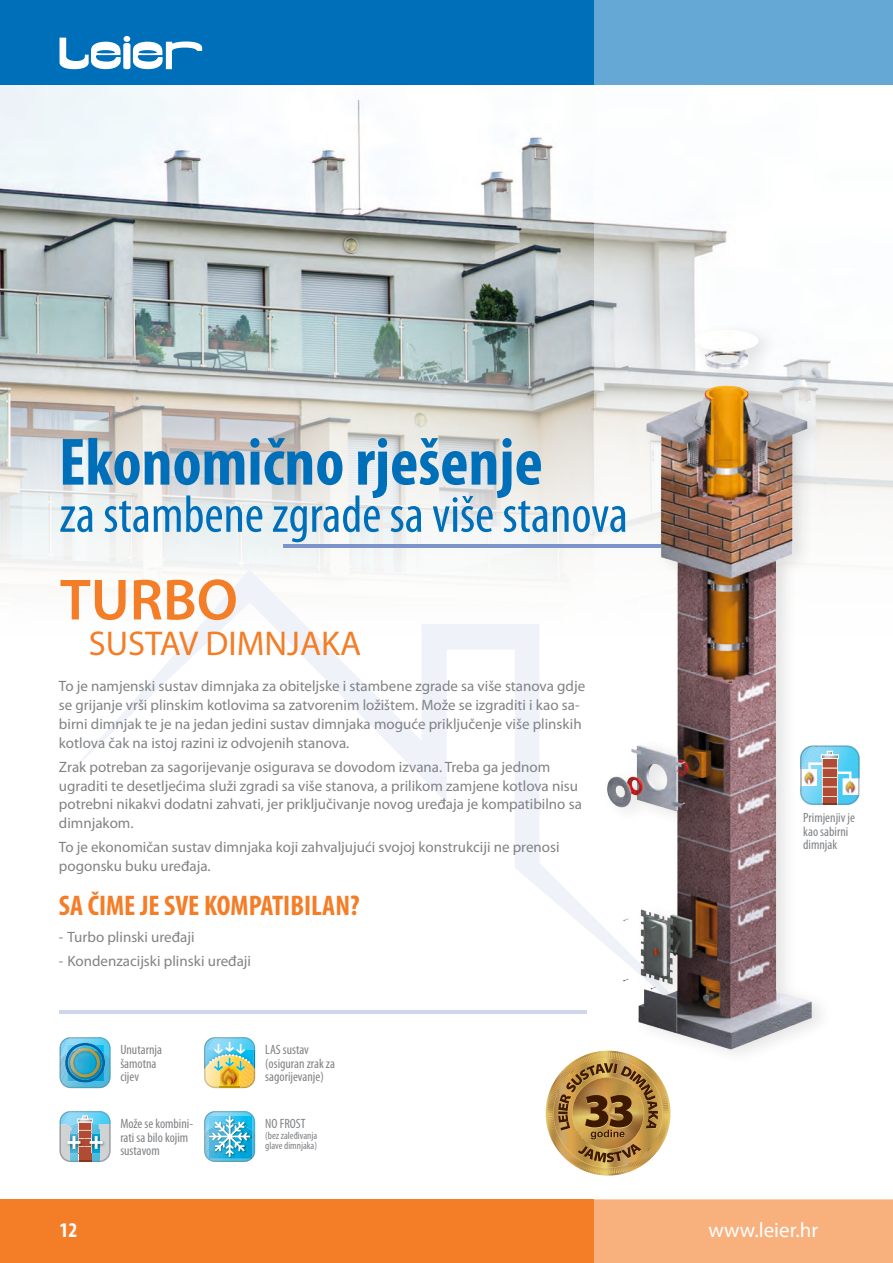
<style>
.page{position:relative;width:893px;height:1263px;background:#fff}
.page>*{position:absolute;margin:0;border:0;box-sizing:border-box;transform-origin:0 0}
.t1{font:700 condensed 67.5px "Myriad Pro";color:#006fba}
.t2{font:600 58.5px "Myriad Pro";color:#f47d27}
.t3{font:condensed 52.5px "Myriad Pro";color:#006fba}
.t4{font:34.5px "Myriad Pro";color:#f47d27}
.t5{font:700 condensed 28.5px "Myriad Pro";color:#f47d27}
.t6{font:21px "Myriad Pro";color:#fff}
.t7{font:700 condensed 21px "Myriad Pro";color:#fff}
.t8{font:15px/18.8px "Myriad Pro";color:#808285}
.t9{font:condensed 13.5px/13.5px "Myriad Pro";color:#808285}
.t10{font:condensed 10.5px/10.5px "Myriad Pro";color:#808285}
</style>
<div class="page">
<div style="left:0;top:1199px;width:893px;height:64px;background:#f47d27"></div>
<div style="left:0;top:0;width:893px;height:85px;background:#006fba"></div>
<svg style="left:60px;top:36px;width:142px;height:33px"></svg>
<div style="left:595px;top:0;width:298px;height:85px;background:#65a8d5"></div>
<div style="left:595px;top:1199px;width:298px;height:64px;background:#f8b07c"></div>
<img style="left:0;top:85px;width:554px;height:130px">
<img style="left:0;top:215px;width:595px;height:356px">
<hr style="left:60px;top:1010px;width:527px;height:3px;background:#cfd5eb">
<svg style="left:60px;top:1111px;width:51px;height:51px;background:#a0b6bf"></svg>
<svg style="left:60px;top:1037px;width:51px;height:51px;background:#52aac4"></svg>
<svg style="left:69px;top:569px;width:528px;height:473px"></svg>
<hr style="left:284px;top:545px;width:425px;height:3px;background:#7d94cb">
<div style="left:602px;top:321px;width:232px;height:745px;background:#231f20;opacity:.12"></div>
<img style="left:597px;top:319px;width:228px;height:740px">
<img style="left:204px;top:1037px;width:52px;height:51px">
<svg style="left:204px;top:1111px;width:51px;height:51px;background:#69c2df"></svg>
<svg style="left:800px;top:745px;width:60px;height:60px;background:#9bbeca"></svg>
<img style="left:546px;top:1051px;width:125px;height:124px">
<img style="left:553px;top:1058px;width:110px;height:110px">
<img style="left:576px;top:1052px;width:65px;height:11px">
<svg style="left:558px;top:1063px;width:100px;height:100px;background:#a88041"></svg>
<h1 class="t1" style="left:59px;top:420px;width:485px">Ekonomično rješenje</h1>
<h3 class="t3" style="left:60px;top:483px;width:570px">za stambene zgrade sa više stanova</h3>
<h2 class="t2" style="left:60px;top:563px;width:179px">TURBO</h2>
<h3 class="t4" style="left:89px;top:623px;width:274px">SUSTAV DIMNJAKA</h3>
<p class="t8" style="left:59px;top:677px;width:528px">To je namjenski sustav dimnjaka za obiteljske i stambene zgrade sa više stanova gdje se grijanje vrši plinskim kotlovima sa zatvorenim ložištem. Može se izgraditi i kao sa&shy;birni dimnjak te je na jedan jedini sustav dimnjaka moguće priključenje više plinskih kotlova čak na istoj razini iz odvojenih stanova.</p>
<p class="t8" style="left:59px;top:757px;width:524px">Zrak potreban za sagorijevanje osigurava se dovodom izvana. Treba ga jednom ugraditi te desetljećima služi zgradi sa više stanova, a prilikom zamjene kotlova nisu potrebni nikakvi dodatni zahvati, jer priključivanje novog uređaja je kompatibilno sa dimnjakom.</p>
<p class="t8" style="left:59px;top:838px;width:502px">To je ekonomičan sustav dimnjaka koji zahvaljujući svojoj konstrukciji ne prenosi pogonsku buku uređaja.</p>
<h3 class="t5" style="left:59px;top:887px;width:302px">SA ČIME JE SVE KOMPATIBILAN?</h3>
<p class="t8" style="left:59px;top:927px;width:137px">- Turbo plinski uređaji</p>
<p class="t8" style="left:59px;top:951px;width:194px">- Kondenzacijski plinski uređaji</p>
<p class="t9" style="left:120px;top:1043px;width:43px">Unutarnja šamotna cijev</p>
<p class="t9" style="left:120px;top:1117px;width:74px">Može se kombini&shy;rati sa bilo kojim sustavom</p>
<p class="t9" style="left:265px;top:1043px;width:71px">LAS sustav (osiguran zrak za sagorijevanje)</p>
<p class="t9" style="left:265px;top:1117px;width:42px">NO FROST</p>
<p class="t10" style="left:265px;top:1130px;width:53px">(bez zaleđivanja glave dimnjaka)</p>
<p class="t9" style="left:264px;top:1117px;width:58px">Gyűjtő&shy;kéményként alkalmazható</p>
<p class="t9" style="left:803px;top:811px;width:53px">Primjenjiv je kao sabirni dimnjak</p>
<h3 class="t7" style="left:60px;top:1216px;width:19px">12</h3>
<h3 class="t6" style="left:708px;top:1216px;width:111px">www.leier.hr</h3>
</div>
